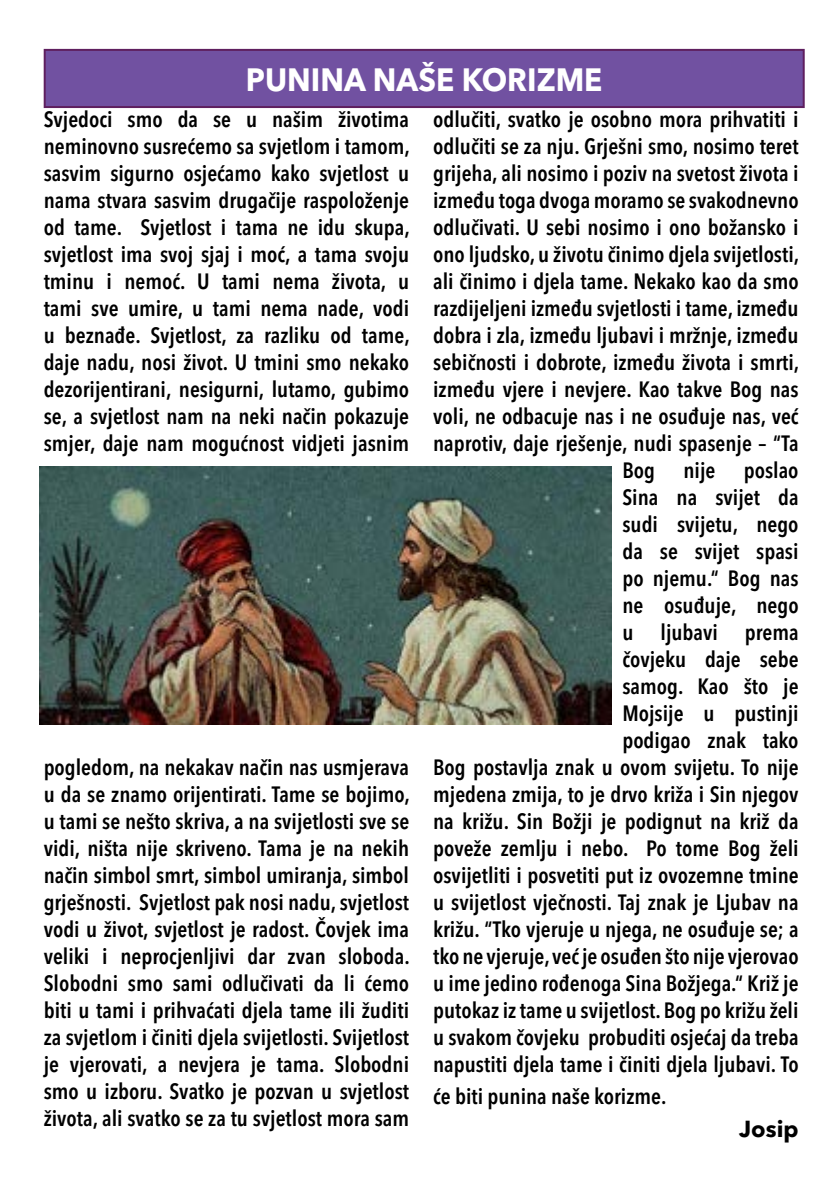
<style>
.page{position:relative;width:840px;height:1191px;background:#fff}
.page>*{position:absolute;margin:0;border:0;box-sizing:border-box;transform-origin:0 0}
.t1{font:700 32px "Avenir Next LT Pro";color:#fff;scale:.94 1}
.t2{font:700 23px "Avenir Next LT Pro";color:#000}
.t3{font:600 condensed 22px/27px "Avenir Next LT Pro";color:#000;text-align:justify}
</style>
<div class="page">
<div style="left:45px;top:50px;width:758px;height:57px;background:#7151a1"></div>
<div style="left:44px;top:49px;width:760px;height:59px;border:2px solid #5f1f5f"></div>
<img style="left:40px;top:466px;width:571px;height:258px">
<h1 class="t1" style="left:246px;top:60px;width:380px">PUNINA NAŠE KORIZME</h1>
<p class="t3" style="left:44px;top:106px;width:367px">Svjedoci smo da se u našim životima neminovno susrećemo sa svjetlom i tamom, sasvim sigurno osjećamo kako svjetlost u nama stvara sasvim drugačije raspoloženje od tame. Svjetlost i tama ne idu skupa, svjetlost ima svoj sjaj i moć, a tama svoju tminu i nemoć. U tami nema života, u tami sve umire, u tami nema nade, vodi u beznađe. Svjetlost, za razliku od tame, daje nadu, nosi život. U tmini smo nekako dezorijentirani, nesigurni, lutamo, gubimo se, a svjetlost nam na neki način pokazuje smjer, daje nam mogućnost vidjeti jasnim</p>
<p class="t3" style="left:44px;top:754px;width:367px">pogledom, na nekakav način nas usmjerava u da se znamo orijentirati. Tame se bojimo, u tami se nešto skriva, a na svijetlosti sve se vidi, ništa nije skriveno. Tama je na nekih način simbol smrt, simbol umiranja, simbol grješnosti. Svjetlost pak nosi nadu, svjetlost vodi u život, svjetlost je radost. Čovjek ima veliki i neprocjenljivi dar zvan sloboda.<br>Slobodni smo sami odlučivati da li ćemo biti u tami i prihvaćati djela tame ili žuditi za svjetlom i činiti djela svijetlosti. Svijetlost je vjerovati, a nevjera je tama. Slobodni smo u izboru. Svatko je pozvan u svjetlost života, ali svatko se za tu svjetlost mora sam</p>
<p class="t3" style="left:433px;top:106px;width:367px">odlučiti, svatko je osobno mora prihvatiti i</p>
<p class="t3" style="left:433px;top:133px;width:367px">odlučiti se za nju. Grješni smo, nosimo teret</p>
<p class="t3" style="left:433px;top:160px;width:367px">grijeha, ali nosimo i poziv na svetost života i</p>
<p class="t3" style="left:433px;top:187px;width:367px">između toga dvoga moramo se svakodnevno</p>
<p class="t3" style="left:433px;top:214px;width:367px">odlučivati. U sebi nosimo i ono božansko i</p>
<p class="t3" style="left:433px;top:241px;width:367px">ono ljudsko, u životu činimo djela svijetlosti,</p>
<p class="t3" style="left:433px;top:268px;width:367px">ali činimo i djela tame. Nekako kao da smo</p>
<p class="t3" style="left:433px;top:295px;width:367px">razdijeljeni između svjetlosti i tame, između</p>
<p class="t3" style="left:433px;top:322px;width:367px">dobra i zla, između ljubavi i mržnje, između</p>
<p class="t3" style="left:433px;top:349px;width:367px">sebičnosti i dobrote, između života i smrti,</p>
<p class="t3" style="left:433px;top:376px;width:367px">između vjere i nevjere. Kao takve Bog nas</p>
<p class="t3" style="left:433px;top:403px;width:367px">voli, ne odbacuje nas i ne osuđuje nas, već</p>
<p class="t3" style="left:433px;top:430px;width:367px">naprotiv, daje rješenje, nudi spasenje – “Ta</p>
<p class="t3" style="left:622px;top:457px;width:34px">Bog</p>
<p class="t3" style="left:683px;top:457px;width:33px">nije</p>
<p class="t3" style="left:433px;top:457px;width:367px;text-align:right">poslao<br>Sina na svijet da<br>sudi svijetu, nego<br>da se svijet spasi<br>po njemu.“ Bog nas<br>ne osuđuje, nego<br>u ljubavi prema<br>čovjeku daje sebe<br>samog. Kao što je<br>Mojsije u pustinji<br>podigao znak tako<br>Bog postavlja znak u ovom svijetu. To nije mjedena zmija, to je drvo križa i Sin njegov na križu. Sin Božji je podignut na križ da poveže zemlju i nebo. Po tome Bog želi osvijetliti i posvetiti put iz ovozemne tmine u svijetlost vječnosti. Taj znak je Ljubav na križu. “Tko vjeruje u njega, ne osuđuje se; a tko ne vjeruje, već je osuđen što nije vjerovao u ime jedino rođenoga Sina Božjega.“ Križ je putokaz iz tame u svijetlost. Bog po križu želi u svakom čovjeku probuditi osjećaj da treba napustiti djela tame i činiti djela ljubavi. To</p>
<p class="t3" style="left:433px;top:1082px;width:235px">će biti punina naše korizme.</p>
<p class="t2" style="left:738px;top:1114px;width:61px">Josip</p>
</div>
